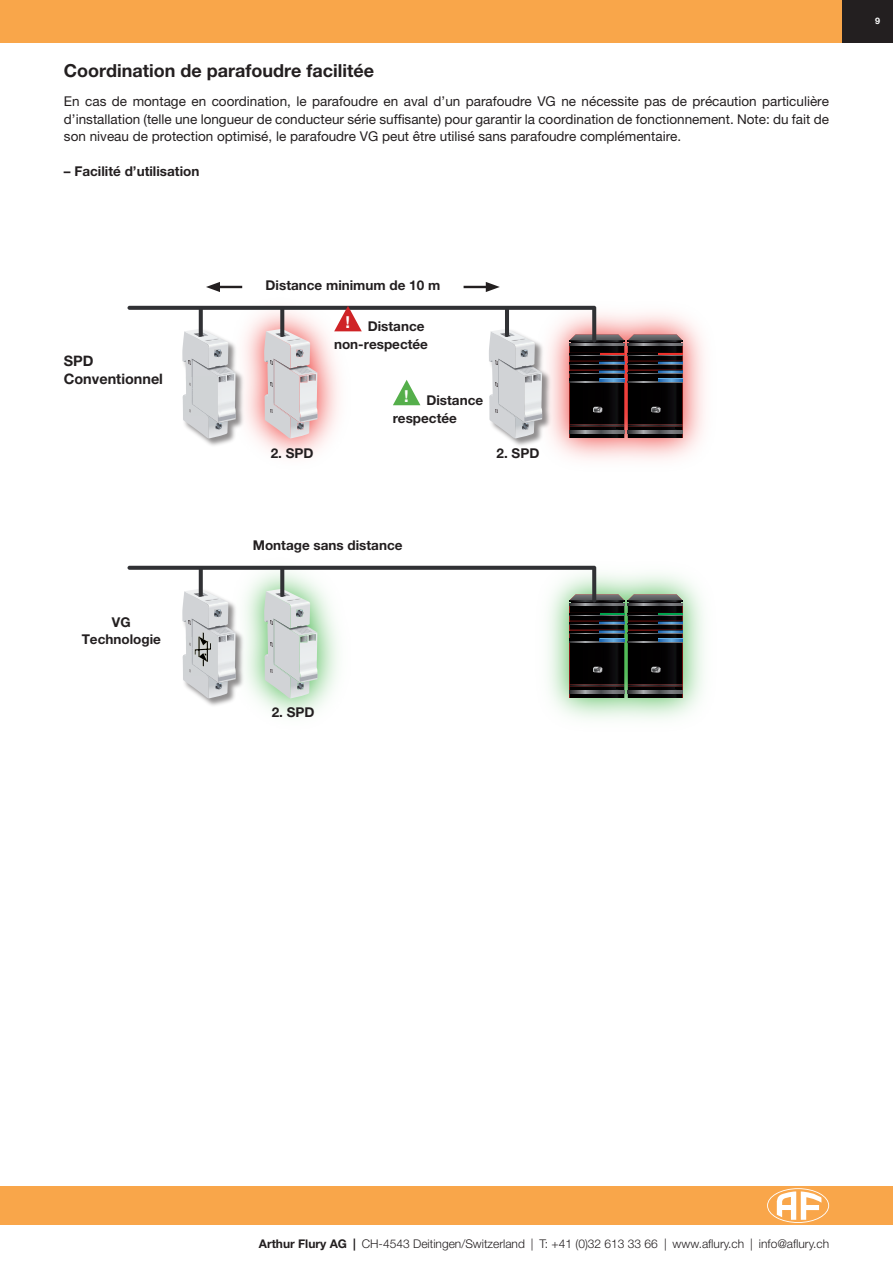
<style>
.page{position:relative;width:893px;height:1263px;background:#fff}
.page>*{position:absolute;margin:0;border:0;box-sizing:border-box;transform-origin:0 0}
.t1{font:700 18px "Helvetica Neue LT Pro";color:#231f20}
.t2{font:700 16.5px "Helvetica Neue LT Pro";color:#fff}
.t3{font:700 14.4px/17.4px "Helvetica Neue LT Pro";color:#231f20}
.t4{font:13.5px/17.4px "Helvetica Neue LT Pro";color:#231f20;text-align:justify}
.t5{font:700 13.5px/17.4px "Helvetica Neue LT Pro";color:#231f20;text-align:right}
.t6{font:300 12px "Helvetica Neue LT Std";color:#231f20}
.t7{font:700 9px "Helvetica Neue LT Pro";color:#fff}
.s1{font-family:"Helvetica Neue LT Pro";font-weight:700}
</style>
<div class="page">
<div style="left:0;top:1186px;width:893px;height:39px;background:#f9a64a"></div>
<div style="left:0;top:0;width:893px;height:43px;background:#f9a64a"></div>
<div style="left:842px;top:0;width:51px;height:43px;background:#231f20"></div>
<svg style="left:767px;top:1188px;width:62px;height:35px"></svg>
<img style="left:212px;top:285px;width:154px;height:172px">
<hr style="left:215px;top:286px;width:27px;height:2px;background:#231f20">
<svg style="left:206px;top:282px;width:14px;height:10px"></svg>
<hr style="left:464px;top:286px;width:26px;height:2px;background:#231f20">
<svg style="left:486px;top:282px;width:14px;height:10px"></svg>
<img style="left:531px;top:305px;width:173px;height:155px">
<img style="left:508px;top:438px;width:55px;height:18px">
<img style="left:212px;top:565px;width:154px;height:151px">
<img style="left:531px;top:565px;width:173px;height:154px">
<svg style="left:127px;top:566px;width:555px;height:132px"></svg>
<svg style="left:127px;top:306px;width:555px;height:132px"></svg>
<h1 class="t1" style="left:64px;top:59px;width:312px">Coordination de parafoudre facilitée</h1>
<p class="t4" style="left:64px;top:92px;width:766px">En cas de montage en coordination, le parafoudre en aval d’un parafoudre VG ne nécessite pas de précaution particulière d’installation (telle une longueur de conducteur série suffisante) pour garantir la coordination de fonctionnement. Note: du fait de son niveau de protection optimisé, le parafoudre VG peut être utilisé sans parafoudre complémentaire.</p>
<p class="t5" style="left:64px;top:162px;width:137px">– Facilité d’utilisation</p>
<p class="t5" style="left:266px;top:276px;width:176px">Distance minimum de 10 m</p>
<p class="t3" style="left:64px;top:352px;width:101px">SPD<br>Conventionnel</p>
<p class="t5" style="left:82px;top:613px;width:81px;text-align:center">VG<br>Technologie</p>
<p class="t2" style="left:346px;top:312px;width:6px">!</p>
<p class="t5" style="left:334px;top:318px;width:96px">Distance non-respectée</p>
<p class="t2" style="left:404px;top:385px;width:6px">!</p>
<p class="t5" style="left:393px;top:391px;width:92px;text-align:left;text-indent:34px">Distance respectée</p>
<p class="t5" style="left:271px;top:444px;width:44px">2. SPD</p>
<p class="t5" style="left:497px;top:444px;width:44px">2. SPD</p>
<p class="t5" style="left:253px;top:536px;width:151px">Montage sans distance</p>
<p class="t5" style="left:272px;top:703px;width:44px">2. SPD</p>
<p class="t7" style="left:875px;top:16px;width:7px">9</p>
<p class="t6" style="left:259px;top:1236px;width:572px"><span class="s1">Arthur Flury AG |</span> CH-4543 Deitingen/Switzerland | T: +41 (0)32 613 33 66 | www.aflury.ch | info@aflury.ch</p>
</div>
